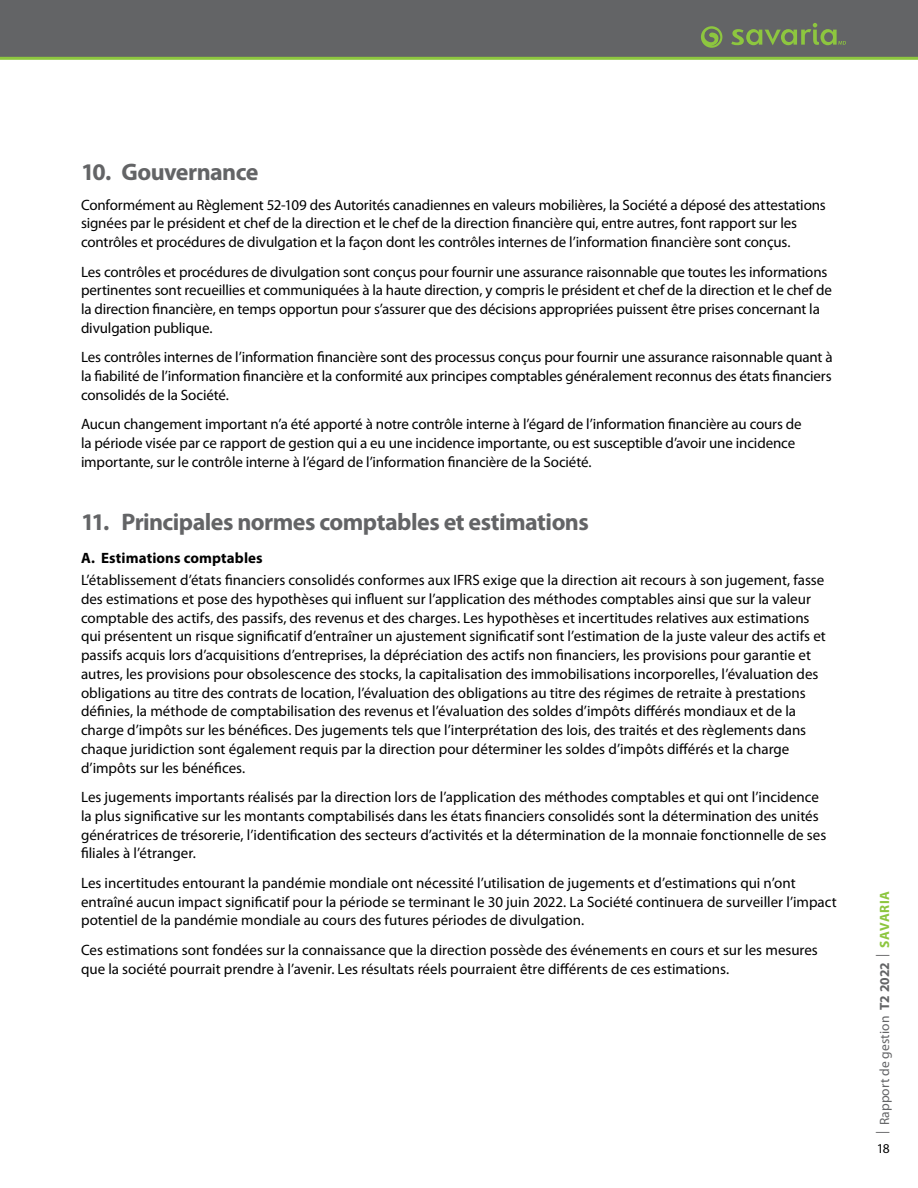
<style>
.page{position:relative;width:918px;height:1188px;background:#fff}
.page>*{position:absolute;margin:0;border:0;box-sizing:border-box;transform-origin:0 0}
.Subhead_1{font:700 24px "Myriad Pro";letter-spacing:-.025em;color:#636466}
.body{font:15px/18.8px "Myriad Pro";letter-spacing:-.005em;color:#000}
.Subhead_3_no_indent{font:700 15px "Myriad Pro";letter-spacing:.005em;color:#000}
.t1{font:13.5px "Myriad Pro";letter-spacing:.005em;color:#636466}
.t2{font:13.5px "Myriad Pro";color:#000}
.s1{font-weight:700}
.s2{font-weight:700;color:#8dc63f}
</style>
<div class="page">
<div style="left:0;top:0;width:918px;height:58px;background:#636466"></div>
<hr style="left:0;top:57px;width:918px;height:3px;background:#8dc63f">
<svg style="left:701px;top:26px;width:21px;height:22px"></svg>
<svg style="left:731px;top:23px;width:115px;height:22px"></svg>
<p class="Subhead_1" style="left:81px;top:156px;width:179px">10. Gouvernance</p>
<p class="body" style="left:81px;top:195px;width:746px">Conformément au Règlement 52-109 des Autorités canadiennes en valeurs mobilières, la Société a déposé des attestations signées par le président et chef de la direction et le chef de la direction financière qui, entre autres, font rapport sur les contrôles et procédures de divulgation et la façon dont les contrôles internes de l’information financière sont conçus.</p>
<p class="body" style="left:81px;top:262px;width:753px">Les contrôles et procédures de divulgation sont conçus pour fournir une assurance raisonnable que toutes les informations pertinentes sont recueillies et communiquées à la haute direction, y compris le président et chef de la direction et le chef de la direction financière, en temps opportun pour s’assurer que des décisions appropriées puissent être prises concernant la divulgation publique.</p>
<p class="body" style="left:81px;top:348px;width:753px;text-align:justify">Les contrôles internes de l’information financière sont des processus conçus pour fournir une assurance raisonnable quant à la fiabilité de l’information financière et la conformité aux principes comptables généralement reconnus des états financiers consolidés de la Société.</p>
<p class="body" style="left:81px;top:415px;width:722px">Aucun changement important n’a été apporté à notre contrôle interne à l’égard de l’information financière au cours de la période visée par ce rapport de gestion qui a eu une incidence importante, ou est susceptible d’avoir une incidence importante, sur le contrôle interne à l’égard de l’information financière de la Société.</p>
<p class="Subhead_1" style="left:81px;top:507px;width:509px">11. Principales normes comptables et estimations</p>
<p class="Subhead_3_no_indent" style="left:81px;top:548px;width:183px">A. Estimations comptables</p>
<p class="body" style="left:81px;top:570px;width:746px">L’établissement d’états financiers consolidés conformes aux IFRS exige que la direction ait recours à son jugement, fasse des estimations et pose des hypothèses qui influent sur l’application des méthodes comptables ainsi que sur la valeur comptable des actifs, des passifs, des revenus et des charges. Les hypothèses et incertitudes relatives aux estimations qui présentent un risque significatif d’entraîner un ajustement significatif sont l’estimation de la juste valeur des actifs et passifs acquis lors d’acquisitions d’entreprises, la dépréciation des actifs non financiers, les provisions pour garantie et autres, les provisions pour obsolescence des stocks, la capitalisation des immobilisations incorporelles, l’évaluation des obligations au titre des contrats de location, l’évaluation des obligations au titre des régimes de retraite à prestations définies, la méthode de comptabilisation des revenus et l’évaluation des soldes d’impôts différés mondiaux et de la charge d’impôts sur les bénéfices. Des jugements tels que l’interprétation des lois, des traités et des règlements dans chaque juridiction sont également requis par la direction pour déterminer les soldes d’impôts différés et la charge d’impôts sur les bénéfices.</p>
<p class="body" style="left:81px;top:787px;width:747px">Les jugements importants réalisés par la direction lors de l’application des méthodes comptables et qui ont l’incidence la plus significative sur les montants comptabilisés dans les états financiers consolidés sont la détermination des unités génératrices de trésorerie, l’identification des secteurs d’activités et la détermination de la monnaie fonctionnelle de ses filiales à l’étranger.</p>
<p class="body" style="left:81px;top:873px;width:757px">Les incertitudes entourant la pandémie mondiale ont nécessité l’utilisation de jugements et d’estimations qui n’ont entraîné aucun impact significatif pour la période se terminant le 30 juin 2022. La Société continuera de surveiller l’impact potentiel de la pandémie mondiale au cours des futures périodes de divulgation.</p>
<p class="body" style="left:81px;top:940px;width:738px">Ces estimations sont fondées sur la connaissance que la direction possède des événements en cours et sur les mesures que la société pourrait prendre à l’avenir. Les résultats réels pourraient être différents de ces estimations.</p>
<p class="t1" style="left:876px;top:1134px;width:245px;rotate:-90deg">| Rapport de gestion <span class="s1">T2 2022</span> | <span class="s2">SAVARIA</span></p>
<p class="t2" style="left:877px;top:1140px;width:15px">18</p>
</div>
